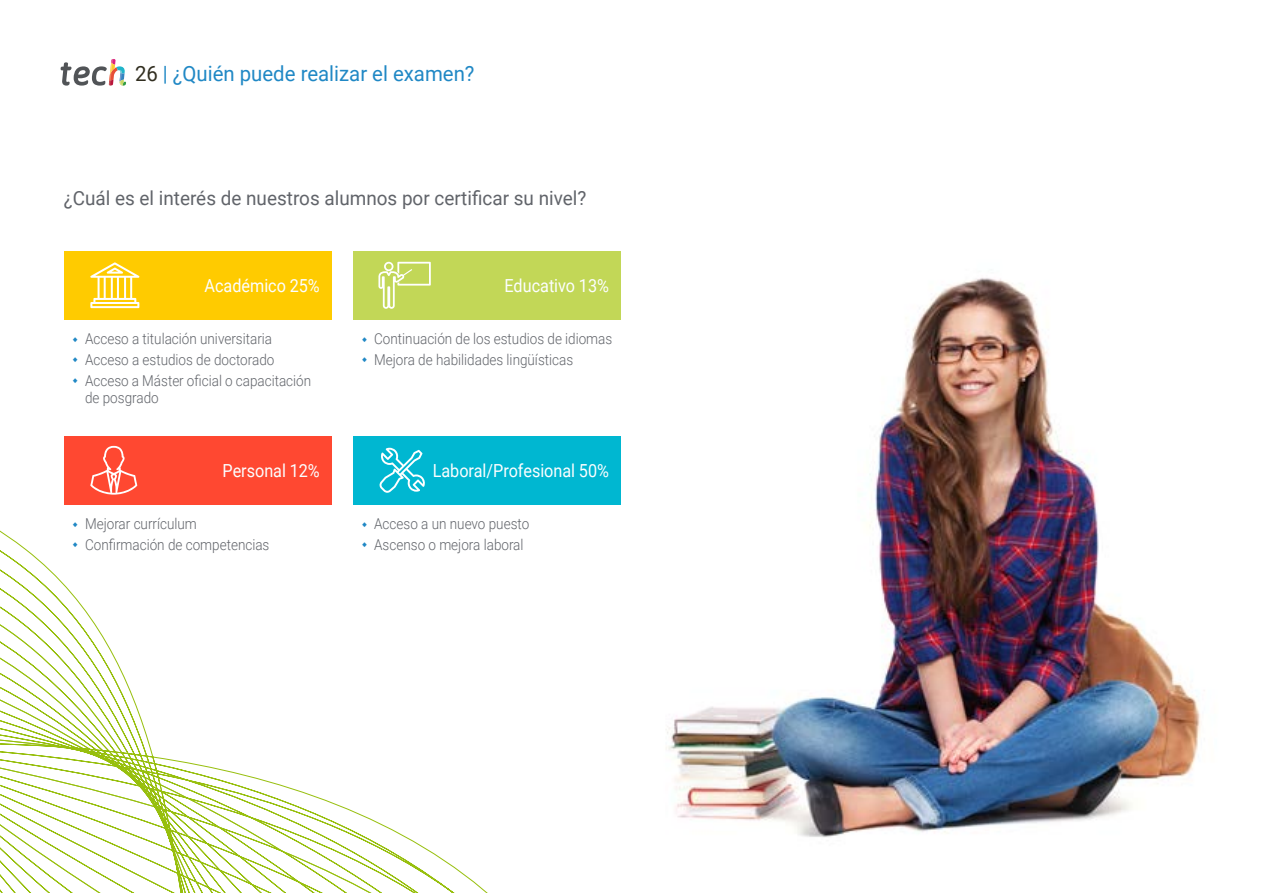
<style>
.page{position:relative;width:1263px;height:893px;background:#fff}
.page>*{position:absolute;margin:0;border:0;box-sizing:border-box;transform-origin:0 0}
.t1{font:21px "Roboto";color:#2088c5}
.t2{font:19.5px "Roboto";color:#61646a}
.t3{font:18px "Roboto";color:#fcfeff;scale:.9 1}
.t4{font:300 15px/20.7px "Roboto";color:#61646a;scale:.9 1}
.s1{color:#312e20}
</style>
<div class="page">
<div style="left:64px;top:436px;width:268px;height:69px;background:#ff4831"></div>
<svg style="left:90px;top:446px;width:47px;height:49px"></svg>
<img style="left:666px;top:277px;width:535px;height:561px">
<svg style="left:0;top:530px;width:488px;height:363px"></svg>
<div style="left:64px;top:251px;width:268px;height:69px;background:#ffcb00"></div>
<svg style="left:90px;top:262px;width:49px;height:46px"></svg>
<div style="left:353px;top:251px;width:268px;height:69px;background:#c2d757"></div>
<svg style="left:378px;top:262px;width:53px;height:47px"></svg>
<div style="left:353px;top:436px;width:268px;height:69px;background:#00b7d1"></div>
<svg style="left:379px;top:448px;width:46px;height:45px"></svg>
<svg style="left:61px;top:59px;width:65px;height:27px"></svg>
<svg style="left:73px;top:543px;width:5px;height:5px"></svg>
<svg style="left:362px;top:543px;width:5px;height:5px"></svg>
<h1 class="t1" style="left:135px;top:59px;width:341px"><span class="s1">26</span> | ¿Quién puede realizar el examen?</h1>
<h2 class="t2" style="left:64px;top:184px;width:524px">¿Cuál es el interés de nuestros alumnos por certificar su nivel?</h2>
<p class="t3" style="left:205px;top:273px;width:129px">Académico 25%</p>
<p class="t3" style="left:505px;top:273px;width:117px">Educativo 13%</p>
<p class="t4" style="left:85px;top:328px;width:253px">Acceso a titulación universitaria<br>Acceso a estudios de doctorado<br>Acceso a Máster oficial o capacitación</p>
<p class="t4" style="left:85px;top:386px;width:83px">de posgrado</p>
<p class="t4" style="left:374px;top:328px;width:266px">Continuación de los estudios de idiomas<br>Mejora de habilidades lingüísticas</p>
<p class="t3" style="left:223px;top:458px;width:110px">Personal 12%</p>
<p class="t3" style="left:433px;top:458px;width:197px">Laboral/Profesional 50%</p>
<p class="t4" style="left:85px;top:513px;width:206px">Mejorar currículum<br>Confirmación de competencias</p>
<p class="t4" style="left:374px;top:513px;width:174px">Acceso a un nuevo puesto<br>Ascenso o mejora laboral</p>
</div>
